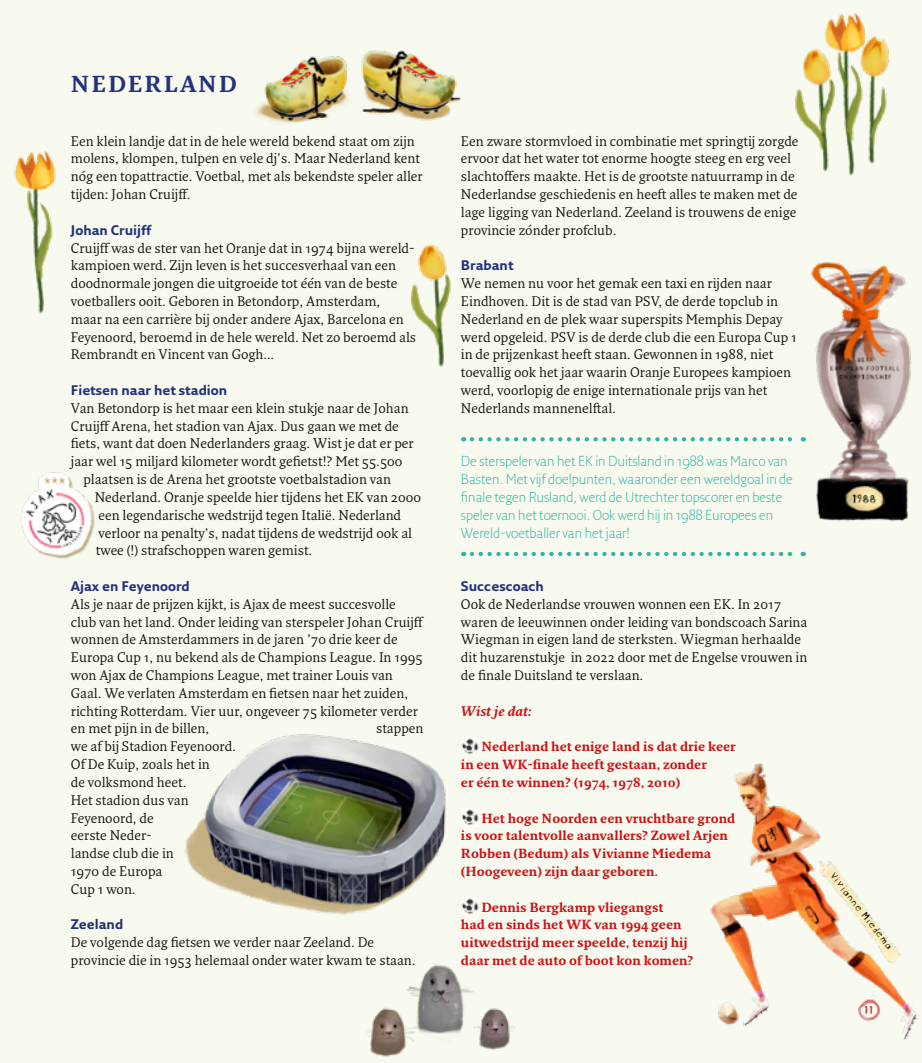
<style>
.page{position:relative;width:922px;height:1063px;background:#fff}
.page>*{position:absolute;margin:0;border:0;box-sizing:border-box;transform-origin:0 0}
.land{font:700 22.5px "Fresco";letter-spacing:.08em;color:#24317e}
.kadertekst{font:300 14px/17.8px "Fresco Sans";color:#34b5a4}
.plat{font:13.62px/17.8px "Fresco";color:#12120d}
.kopje{font:700 13.62px "Fresco Sans";color:#24317e}
.Wist-je-dat_kopje{font:italic 700 13.62px "Fresco";color:#cc1216}
.Wist-je-dat_tekst{font:700 13px/17.8px "Fresco";color:#cc1216}
.t1{font:11.88px "Blockhead OT Unplugged";color:#c81f23;scale:.9 1}
.inwoners{font:11px "Blockhead OT Unplugged";color:#12120d}
</style>
<div class="page">
<div style="left:0;top:0;width:921px;height:1063px;background:#f8faef"></div>
<img style="left:367px;top:964px;width:148px;height:93px">
<img style="left:255px;top:50px;width:206px;height:73px">
<img style="left:801px;top:262px;width:110px;height:260px">
<img style="left:184px;top:734px;width:262px;height:181px">
<img style="left:410px;top:244px;width:41px;height:123px">
<img style="left:22px;top:472px;width:73px;height:87px">
<img style="left:710px;top:763px;width:207px;height:277px">
<img style="left:795px;top:13px;width:94px;height:163px">
<img style="left:14px;top:150px;width:42px;height:164px">
<img style="left:833px;top:983px;width:71px;height:57px">
<svg style="left:472px;top:437px;width:331px;height:4px"></svg>
<svg style="left:472px;top:552px;width:331px;height:4px"></svg>
<img style="left:461px;top:738px;width:17px;height:17px">
<img style="left:461px;top:809px;width:17px;height:17px">
<img style="left:461px;top:898px;width:17px;height:17px">
<p class="land" style="left:71px;top:71px;width:167px">NEDERLAND</p>
<p class="plat" style="left:71px;top:132px;width:353px">Een klein landje dat in de hele wereld bekend staat om zijn molens, klompen, tulpen en vele dj’s. Maar Nederland kent nóg een topattractie. Voetbal, met als bekendste speler aller tijden: Johan Cruijff.</p>
<p class="kopje" style="left:71px;top:222px;width:82px">Johan Cruijff</p>
<p class="plat" style="left:71px;top:239px;width:346px">Cruijff was de ster van het Oranje dat in 1974 bijna wereld&shy;kampioen werd. Zijn leven is het succesverhaal van een doodnormale jongen die uitgroeide tot één van de beste voetballers ooit. Geboren in Betondorp, Amsterdam,<br>maar na een carrière bij onder andere Ajax, Barcelona en Feyenoord, beroemd in de hele wereld. Net zo beroemd als Rembrandt en Vincent van Gogh…</p>
<p class="kopje" style="left:71px;top:382px;width:158px">Fietsen naar het stadion</p>
<p class="plat" style="left:71px;top:399px;width:339px">Van Betondorp is het maar een klein stukje naar de Johan</p>
<p class="plat" style="left:71px;top:417px;width:329px">Cruijff Arena, het stadion van Ajax. Dus gaan we met de</p>
<p class="plat" style="left:71px;top:435px;width:344px">fiets, want dat doen Nederlanders graag. Wist je dat er per</p>
<p class="plat" style="left:71px;top:452px;width:333px">jaar wel 15 miljard kilometer wordt gefietst!? Met 55.500</p>
<p class="plat" style="left:83px;top:470px;width:309px">plaatsen is de Arena het grootste voetbalstadion van</p>
<p class="plat" style="left:95px;top:488px;width:328px">Nederland. Oranje speelde hier tijdens het EK van 2000</p>
<p class="plat" style="left:98px;top:506px;width:304px">een legendarische wedstrijd tegen Italië. Nederland</p>
<p class="plat" style="left:98px;top:524px;width:315px">verloor na penalty’s, nadat tijdens de wedstrijd ook al</p>
<p class="plat" style="left:96px;top:541px;width:218px">twee (!) strafschoppen waren gemist.</p>
<p class="kopje" style="left:71px;top:578px;width:120px">Ajax en Feyenoord</p>
<p class="plat" style="left:71px;top:595px;width:353px">Als je naar de prijzen kijkt, is Ajax de meest succesvolle club van het land. Onder leiding van sterspeler Johan Cruijff wonnen de Amsterdammers in de jaren ’70 drie keer de Europa Cup 1, nu bekend als de Champions League. In 1995 won Ajax de Champions League, met trainer Louis van Gaal. We verlaten Amsterdam en fietsen naar het zuiden, richting Rotterdam. Vier uur, ongeveer 75 kilometer verder en met pijn in de billen,</p>
<p class="plat" style="left:376px;top:720px;width:49px">stappen</p>
<p class="plat" style="left:71px;top:737px;width:167px">we af bij Stadion Feyenoord.<br>Of De Kuip, zoals het in<br>de volksmond heet.<br>Het stadion dus van<br>Feyenoord, de<br>eerste Neder-<br>landse club die in<br>1970 de Europa<br>Cup 1 won.</p>
<p class="kopje" style="left:71px;top:917px;width:54px">Zeeland</p>
<p class="plat" style="left:71px;top:933px;width:346px">De volgende dag fietsen we verder naar Zeeland. De provincie die in 1953 helemaal onder water kwam te staan.</p>
<p class="plat" style="left:461px;top:132px;width:339px">Een zware stormvloed in combinatie met springtij zorgde ervoor dat het water tot enorme hoogte steeg en erg veel slachtoffers maakte. Het is de grootste natuurramp in de Nederlandse geschiedenis en heeft alles te maken met de lage ligging van Nederland. Zeeland is trouwens de enige provincie zónder profclub.</p>
<p class="kopje" style="left:461px;top:257px;width:54px">Brabant</p>
<p class="plat" style="left:461px;top:274px;width:337px">We nemen nu voor het gemak een taxi en rijden naar Eindhoven. Dit is de stad van PSV, de derde topclub in Nederland en de plek waar superspits Memphis Depay werd opgeleid. PSV is de derde club die een Europa Cup 1 in de prijzenkast heeft staan. Gewonnen in 1988, niet toevallig ook het jaar waarin Oranje Europees kampioen werd, voorlopig de enige internationale prijs van het Nederlands mannenelftal.</p>
<p class="kadertekst" style="left:461px;top:452px;width:333px">De sterspeler van het EK in Duitsland in 1988 was Marco van Basten. Met vijf doelpunten, waaronder een wereldgoal in de finale tegen Rusland, werd de Utrechter topscorer en beste speler van het toernooi. Ook werd hij in 1988 Europees en Wereld-voetballer van het jaar!</p>
<p class="kopje" style="left:461px;top:578px;width:84px">Succescoach</p>
<p class="plat" style="left:461px;top:595px;width:348px">Ook de Nederlandse vrouwen wonnen een EK. In 2017 waren de leeuwinnen onder leiding van bondscoach Sarina Wiegman in eigen land de sterksten. Wiegman herhaalde dit huzarenstukje in 2022 door met de Engelse vrouwen in de finale Duitsland te verslaan.</p>
<p class="Wist-je-dat_kopje" style="left:461px;top:703px;width:72px">Wist je dat:</p>
<p class="Wist-je-dat_tekst" style="left:461px;top:738px;width:276px;text-indent:20px">Nederland het enige land is dat drie keer in een WK-finale heeft gestaan, zonder<br>er één te winnen? (1974, 1978, 2010)</p>
<p class="Wist-je-dat_tekst" style="left:461px;top:809px;width:276px;text-indent:20px">Het hoge Noorden een vruchtbare grond is voor talentvolle aanvallers? Zowel Arjen Robben (Bedum) als Vivianne Miedema (Hoogeveen) zijn daar geboren.</p>
<p class="Wist-je-dat_tekst" style="left:461px;top:898px;width:234px;text-indent:20px">Dennis Bergkamp vliegangst<br>had en sinds het WK van 1994 geen uitwedstrijd meer speelde, tenzij hij daar met de auto of boot kon komen?</p>
<p class="inwoners" style="left:838px;top:867px;width:98px;rotate:52deg">Vivianne Miedema</p>
<p class="t1" style="left:863px;top:1000px;width:12px">11</p>
</div>
